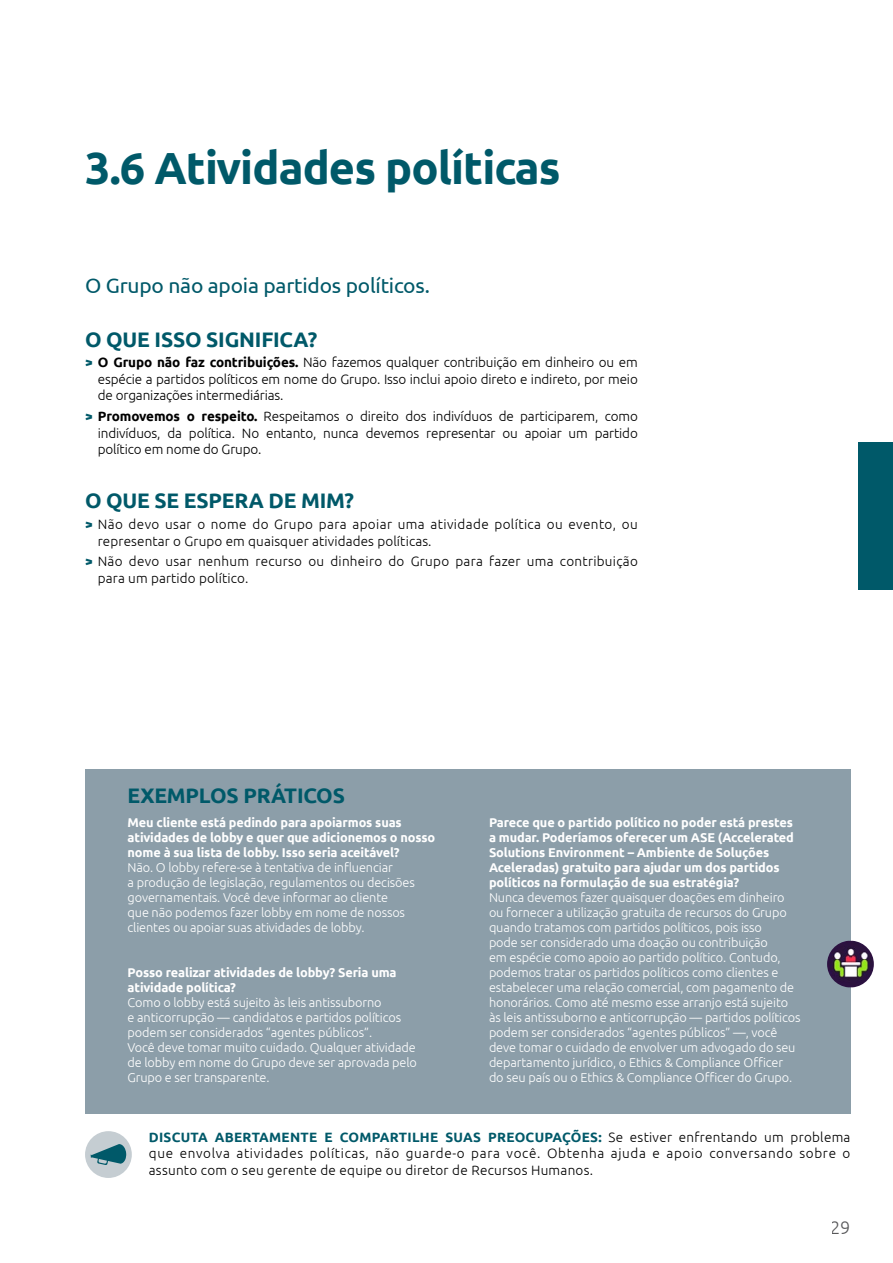
<style>
.page{position:relative;width:893px;height:1263px;background:#fff}
.page>*{position:absolute;margin:0;border:0;box-sizing:border-box;transform-origin:0 0}
.t1{font:700 45px "Ubuntu";letter-spacing:-.02em;color:#005969}
.t2{font:700 21px "Ubuntu";letter-spacing:-.01em;color:#005969}
.t3{font:21px "Ubuntu";letter-spacing:-.01em;color:#005969}
.t4{font:300 18px "Ubuntu";color:#58585a}
.t5{font:300 13.5px/16.5px "Ubuntu";letter-spacing:.02em;color:#000;text-align:justify}
.t6{font:300 12.75px/15px "Ubuntu";letter-spacing:-.01em;color:#fff}
.t7{font:700 12.75px/15px "Ubuntu";letter-spacing:-.01em;color:#fff}
.s1{font-weight:700;color:#005969}
.s2{font-weight:700}
</style>
<div class="page">
<div style="left:85px;top:770px;width:765px;height:344px;background:#8c9ea9"></div>
<div style="left:85px;top:1131px;width:47px;height:47px;background:#c5cdd2;border-radius:50%"></div>
<svg style="left:91px;top:1144px;width:35px;height:21px"></svg>
<img style="left:827px;top:941px;width:47px;height:46px;border-radius:22px">
<div style="left:859px;top:443px;width:34px;height:147px;background:#005969"></div>
<p class="t1" style="left:85px;top:140px;width:477px">3.6 Atividades políticas</p>
<p class="t3" style="left:85px;top:272px;width:346px">O Grupo não apoia partidos políticos.</p>
<p class="t2" style="left:85px;top:326px;width:234px">O QUE ISSO SIGNIFICA?</p>
<p class="t5" style="left:98px;top:354px;width:542px;text-indent:-13px"><span class="s1">&gt;</span> <span class="s2">O Grupo não faz contribuições.</span> Não fazemos qualquer contribuição em dinheiro ou em espécie a partidos políticos em nome do Grupo. Isso inclui apoio direto e indireto, por meio de organizações intermediárias.</p>
<p class="t5" style="left:98px;top:408px;width:542px;text-indent:-13px"><span class="s1">&gt;</span> <span class="s2">Promovemos o respeito.</span> Respeitamos o direito dos indivíduos de participarem, como indivíduos, da política. No entanto, nunca devemos representar ou apoiar um partido político em nome do Grupo.</p>
<p class="t2" style="left:85px;top:488px;width:271px">O QUE SE ESPERA DE MIM?</p>
<p class="t5" style="left:98px;top:516px;width:542px;text-indent:-13px"><span class="s1">&gt;</span> Não devo usar o nome do Grupo para apoiar uma atividade política ou evento, ou representar o Grupo em quaisquer atividades políticas.</p>
<p class="t5" style="left:98px;top:553px;width:542px;text-indent:-13px"><span class="s1">&gt;</span> Não devo usar nenhum recurso ou dinheiro do Grupo para fazer uma contribuição para um partido político.</p>
<p class="t2" style="left:128px;top:783px;width:219px">EXEMPLOS PRÁTICOS</p>
<p class="t7" style="left:128px;top:814px;width:309px">Meu cliente está pedindo para apoiarmos suas atividades de lobby e quer que adicionemos o nosso nome à sua lista de lobby. Isso seria aceitável?</p>
<p class="t6" style="left:128px;top:859px;width:289px">Não. O lobby refere-se à tentativa de influenciar<br>a produção de legislação, regulamentos ou decisões governamentais. Você deve informar ao cliente<br>que não podemos fazer lobby em nome de nossos clientes ou apoiar suas atividades de lobby.</p>
<p class="t7" style="left:128px;top:964px;width:271px">Posso realizar atividades de lobby? Seria uma atividade política?</p>
<p class="t6" style="left:128px;top:994px;width:291px">Como o lobby está sujeito às leis antissuborno<br>e anticorrupção — candidatos e partidos políticos podem ser considerados “agentes públicos”.<br>Você deve tomar muito cuidado. Qualquer atividade de lobby em nome do Grupo deve ser aprovada pelo Grupo e ser transparente.</p>
<p class="t7" style="left:489px;top:814px;width:306px">Parece que o partido político no poder está prestes a mudar. Poderíamos oferecer um ASE (Accelerated Solutions Environment – Ambiente de Soluções Aceleradas) gratuito para ajudar um dos partidos políticos na formulação de sua estratégia?</p>
<p class="t6" style="left:489px;top:889px;width:313px">Nunca devemos fazer quaisquer doações em dinheiro ou fornecer a utilização gratuita de recursos do Grupo quando tratamos com partidos políticos, pois isso<br>pode ser considerado uma doação ou contribuição<br>em espécie como apoio ao partido político. Contudo, podemos tratar os partidos políticos como clientes e estabelecer uma relação comercial, com pagamento de honorários. Como até mesmo esse arranjo está sujeito às leis antissuborno e anticorrupção — partidos políticos podem ser considerados “agentes públicos” —, você deve tomar o cuidado de envolver um advogado do seu departamento jurídico, o Ethics &amp; Compliance Officer do seu país ou o Ethics &amp; Compliance Officer do Grupo.</p>
<p class="t5" style="left:149px;top:1128px;width:703px"><span class="s1">DISCUTA ABERTAMENTE E COMPARTILHE SUAS PREOCUPAÇÕES:</span> Se estiver enfrentando um problema que envolva atividades políticas, não guarde-o para você. Obtenha ajuda e apoio conversando sobre o assunto com o seu gerente de equipe ou diretor de Recursos Humanos.</p>
<h3 class="t4" style="left:831px;top:1217px;width:21px">29</h3>
</div>
